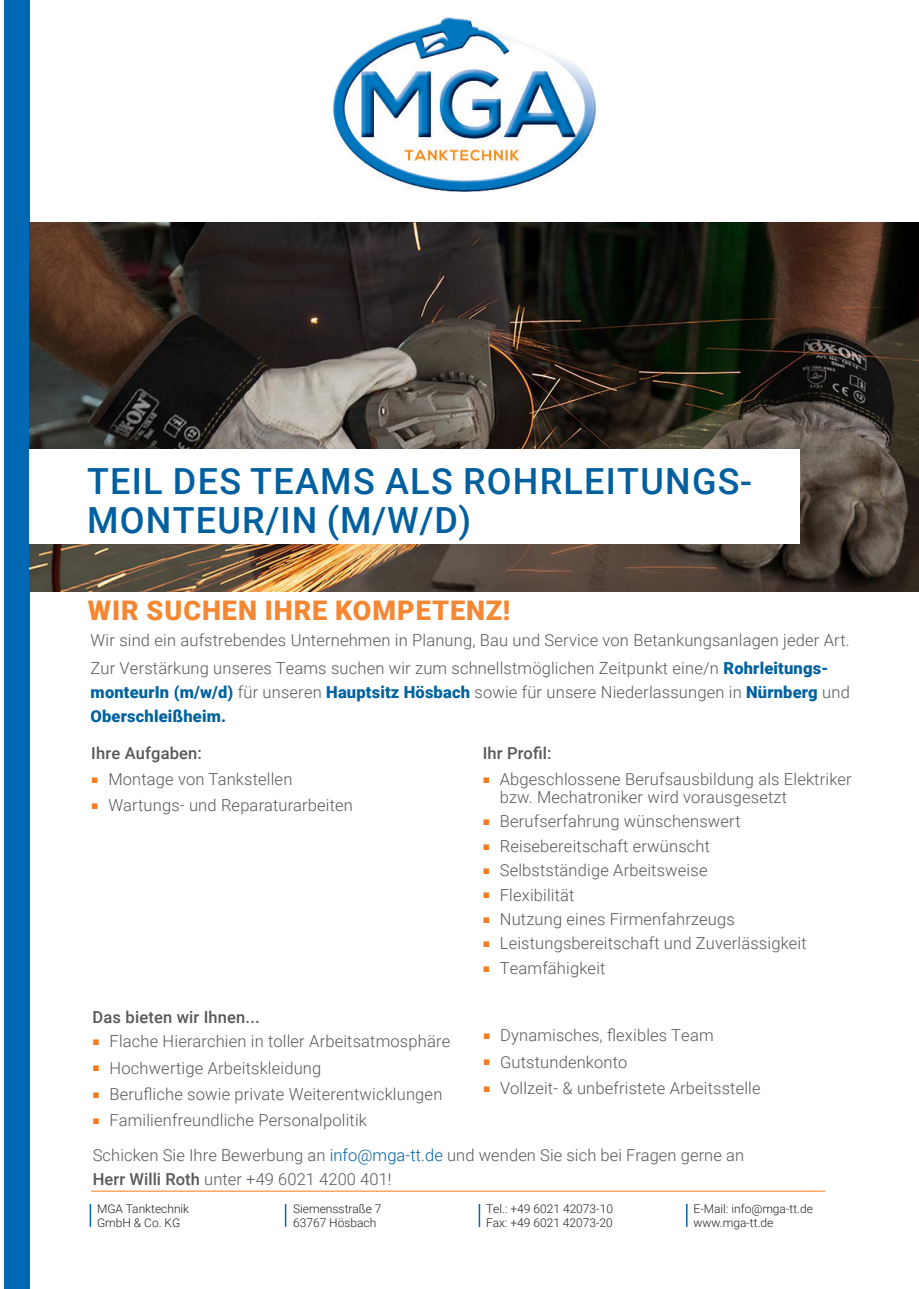
<style>
.page{position:relative;width:919px;height:1289px;background:#fff}
.page>*{position:absolute;margin:0;border:0;box-sizing:border-box;transform-origin:0 0}
.t1{font:500 36px/39px "Roboto";letter-spacing:.035em;color:#005f9e}
.t2{font:900 27px "Roboto";letter-spacing:.035em;color:#f58632}
.Fließtext{font:300 16.5px/24px "Roboto";letter-spacing:.01em;color:#57585a}
.kleine_Headline{font:500 16.5px "Roboto";letter-spacing:.01em;color:#57585a}
.t3{font:300 12px "Roboto";color:#231f20}
.s1{font-weight:900;color:#00629f}
.s2{color:#575656}
.s3{font-family:"Arial";font-weight:400;font-size:12px;color:#f47b21}
.s4{color:#00629f}
.s5{font-weight:500}
</style>
<div class="page">
<img style="left:333px;top:17px;width:263px;height:174px">
<svg style="left:90px;top:1203px;width:1px;height:23px"></svg>
<svg style="left:285px;top:1203px;width:1px;height:23px"></svg>
<hr style="left:478px;top:1203px;width:2px;height:23px;background:#0168b3">
<svg style="left:686px;top:1203px;width:1px;height:23px"></svg>
<hr style="left:91px;top:1190px;width:734px;height:1px;background:#f47b21">
<div style="left:4px;top:0;width:26px;height:1288px;background:#0168b3"></div>
<img style="left:30px;top:222px;width:888px;height:369px">
<div style="left:30px;top:449px;width:769px;height:94px;background:#fff"></div>
<p class="t1" style="left:87px;top:460px;width:666px">TEIL DES TEAMS ALS ROHRLEITUNGS-<br>MONTEUR/IN (M/W/D)</p>
<p class="t2" style="left:88px;top:591px;width:424px">WIR SUCHEN IHRE KOMPETENZ!</p>
<p class="Fließtext" style="left:91px;top:627px;width:760px">Wir sind ein aufstrebendes Unternehmen in Planung, Bau und Service von Betankungsanlagen jeder Art.</p>
<p class="Fließtext" style="left:91px;top:655px;width:760px">Zur Verstärkung unseres Teams suchen wir zum schnellstmöglichen Zeitpunkt eine/n <span class="s1">Rohrleitungs&shy;monteurIn (m/w/d)</span> für unseren <span class="s1">Hauptsitz Hösbach</span> sowie für unsere Niederlassungen in <span class="s1">Nürnberg</span> <span class="s2">und<br></span><span class="s1">Oberschleißheim.</span></p>
<p class="kleine_Headline" style="left:91px;top:741px;width:112px">Ihre Aufgaben:</p>
<p class="Fließtext" style="left:91px;top:766px;width:202px"><span class="s3">■</span> Montage von Tankstellen</p>
<p class="Fließtext" style="left:91px;top:792px;width:263px"><span class="s3">■</span> Wartungs- und Reparaturarbeiten</p>
<p class="kleine_Headline" style="left:92px;top:1005px;width:169px">Das bieten wir Ihnen...</p>
<p class="Fließtext" style="left:92px;top:1028px;width:359px"><span class="s3">■</span> Flache Hierarchien in toller Arbeitsatmosphäre</p>
<p class="Fließtext" style="left:92px;top:1055px;width:230px"><span class="s3">■</span> Hochwertige Arbeitskleidung</p>
<p class="Fließtext" style="left:92px;top:1081px;width:351px"><span class="s3">■</span> Berufliche sowie private Weiterentwicklungen</p>
<p class="Fließtext" style="left:92px;top:1107px;width:276px"><span class="s3">■</span> Familienfreundliche Personalpolitik</p>
<p class="kleine_Headline" style="left:482px;top:741px;width:70px">Ihr Profil:</p>
<p class="Fließtext" style="left:499px;top:769px;width:353px;line-height:18px;text-indent:-17px"><span class="s3">■</span> Abgeschlossene Berufsausbildung als Elektriker bzw. Mechatroniker wird vorausgesetzt</p>
<p class="Fließtext" style="left:482px;top:809px;width:259px"><span class="s3">■</span> Berufserfahrung wünschenswert</p>
<p class="Fließtext" style="left:482px;top:833px;width:229px"><span class="s3">■</span> Reisebereitschaft erwünscht</p>
<p class="Fließtext" style="left:482px;top:857px;width:226px"><span class="s3">■</span> Selbstständige Arbeitsweise</p>
<p class="Fließtext" style="left:482px;top:882px;width:93px"><span class="s3">■</span> Flexibilität</p>
<p class="Fließtext" style="left:482px;top:906px;width:253px"><span class="s3">■</span> Nutzung eines Firmenfahrzeugs</p>
<p class="Fließtext" style="left:482px;top:930px;width:325px"><span class="s3">■</span> Leistungsbereitschaft und Zuverlässigkeit</p>
<p class="Fließtext" style="left:482px;top:955px;width:124px"><span class="s3">■</span> Teamfähigkeit</p>
<p class="Fließtext" style="left:483px;top:1022px;width:232px"><span class="s3">■</span> Dynamisches, flexibles Team</p>
<p class="Fließtext" style="left:483px;top:1049px;width:146px"><span class="s3">■</span> Gutstundenkonto</p>
<p class="Fließtext" style="left:483px;top:1075px;width:279px"><span class="s3">■</span> Vollzeit- &amp; unbefristete Arbeitsstelle</p>
<p class="Fließtext" style="left:93px;top:1142px;width:653px">Schicken Sie Ihre Bewerbung an <span class="s4">info@mga-tt.de</span> und wenden Sie sich bei Fragen gerne an<br><span class="s5">Herr Willi Roth</span> unter +49 6021 4200 401!</p>
<p class="t3" style="left:97px;top:1200px;width:94px">MGA Tanktechnik</p>
<p class="t3" style="left:97px;top:1214px;width:85px">GmbH &amp; Co. KG</p>
<p class="t3" style="left:293px;top:1200px;width:90px">Siemensstraße 7</p>
<p class="t3" style="left:293px;top:1214px;width:85px">63767 Hösbach</p>
<p class="t3" style="left:486px;top:1200px;width:128px">Tel.: +49 6021 42073-10</p>
<p class="t3" style="left:486px;top:1214px;width:128px">Fax: +49 6021 42073-20</p>
<p class="t3" style="left:693px;top:1200px;width:121px">E-Mail: info@mga-tt.de</p>
<p class="t3" style="left:693px;top:1214px;width:81px">www.mga-tt.de</p>
</div>
